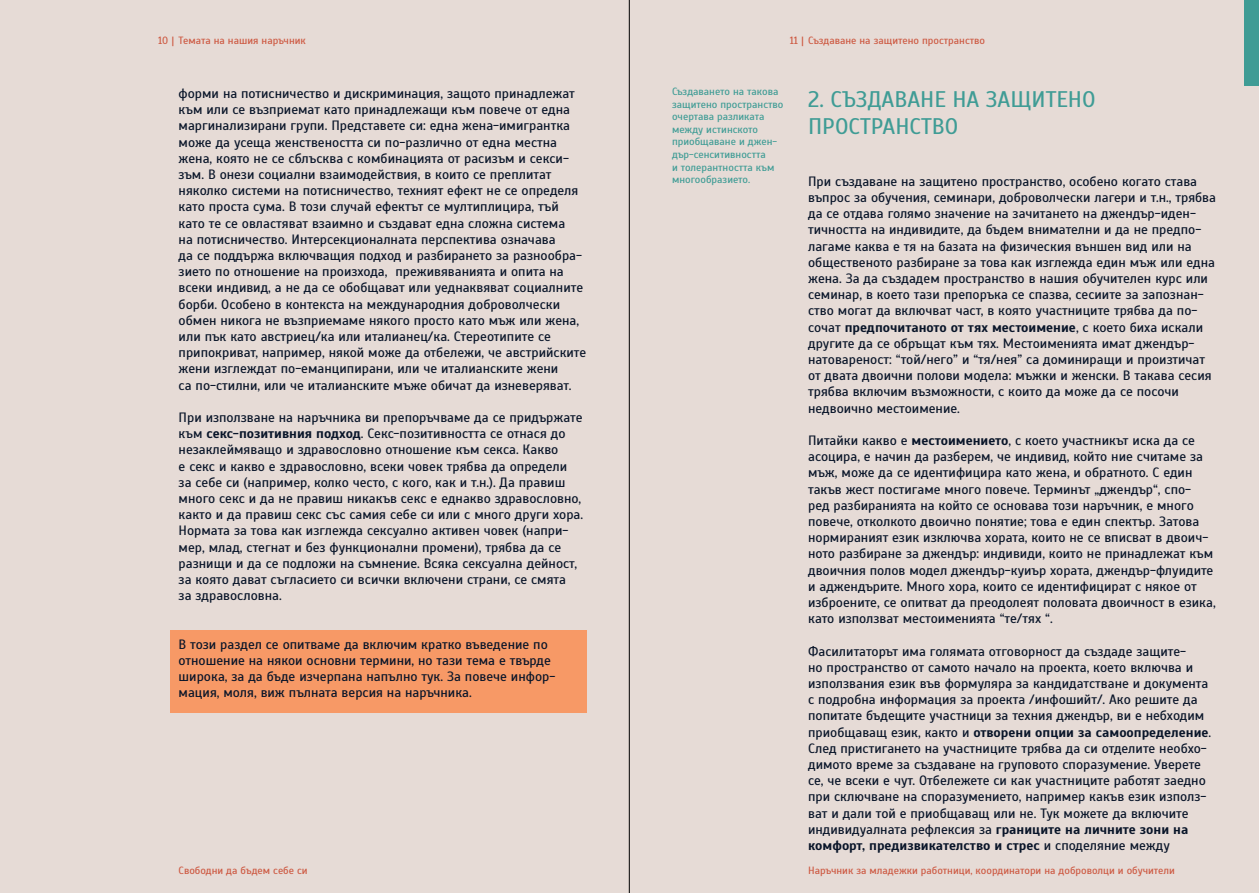
<style>
.page{position:relative;width:1259px;height:893px;background:#fff}
.page>*{position:absolute;margin:0;border:0;box-sizing:border-box;transform-origin:0 0}
.t1{font:22.5px/27px "Scada";color:#3f9c95}
.t2{font:13.5px/16.2px "Scada";color:#091529}
.t3{font:10.5px "Scada";color:#cd5942}
.t4{font:10.5px/12.6px "Scada";color:#3f9c95}
.s1{font-weight:700}
</style>
<div class="page">
<div style="left:629px;top:0;width:630px;height:893px;background:#e6dbd6"></div>
<div style="left:0;top:0;width:629px;height:893px;background:#e6dbd6"></div>
<div style="left:170px;top:631px;width:417px;height:82px;background:#f79966"></div>
<div style="left:1244px;top:0;width:15px;height:85px;background:#3f9c95"></div>
<hr style="left:629px;top:0;width:1px;height:893px;background:#000">
<p class="t3" style="left:158px;top:35px;width:149px">10 | Темата на нашия наръчник</p>
<p class="t2" style="left:179px;top:85px;width:409px">форми на потисничество и дискриминация, защото принадлежат към или се възприемат като принадлежащи към повече от една маргинализирани групи. Представете си: една жена-имигрантка може да усеща женствеността си по-различно от една местна жена, която не се сблъсква с комбинацията от расизъм и секси&shy;зъм. В онези социални взаимодействия, в които се преплитат няколко системи на потисничество, техният ефект не се определя като проста сума. В този случай ефектът се мултиплицира, тъй като те се овластяват взаимно и създават една сложна система<br>на потисничество. Интерсекционалната перспектива означава<br>да се поддържа включващия подход и разбирането за разнообра&shy;зието по отношение на произхода, преживяванията и опита на всеки индивид, а не да се обобщават или уеднаквяват социалните борби. Особено в контекста на международния доброволчески обмен никога не възприемаме някого просто като мъж или жена, или пък като австриец/ка или италианец/ка. Стереотипите се припокриват, например, някой може да отбележи, че австрийските жени изглеждат по-еманципирани, или че италианските жени<br>са по-стилни, или че италианските мъже обичат да изневеряват.</p>
<p class="t2" style="left:179px;top:409px;width:406px">При използване на наръчника ви препоръчваме да се придържате към <span class="s1">секс-позитивния подход</span>. Секс-позитивността се отнася до незаклеймяващо и здравословно отношение към секса. Какво<br>е секс и какво е здравословно, всеки човек трябва да определи за себе си (например, колко често, с кого, как и т.н.). Да правиш много секс и да не правиш никакъв секс е еднакво здравословно, както и да правиш секс със самия себе си или с много други хора.<br>Нормата за това как изглежда сексуално активен човек (напри&shy;мер, млад, стегнат и без функционални промени), трябва да се разнищи и да се подложи на съмнение. Всяка сексуална дейност, за която дават съгласието си всички включени страни, се смята<br>за здравословна.</p>
<p class="t2" style="left:179px;top:636px;width:378px">В този раздел се опитваме да включим кратко въведение по отношение на някои основни термини, но тази тема е твърде широка, за да бъде изчерпана напълно тук. За повече инфор&shy;мация, моля, виж пълната версия на наръчника.</p>
<p class="t3" style="left:790px;top:35px;width:197px">11 | Създаване на защитено пространство</p>
<p class="t4" style="left:672px;top:85px;width:113px">Създаването на такова защитено пространство очертава разликата между истинското приобщаване и джен&shy;дър-сенситивността<br>и толерантността към многообразието.</p>
<h1 class="t1" style="left:808px;top:86px;width:289px">2. СЪЗДАВАНЕ НА ЗАЩИТЕНО<br>ПРОСТРАНСТВО</h1>
<p class="t2" style="left:808px;top:173px;width:409px">При създаване на защитено пространство, особено когато става въпрос за обучения, семинари, доброволчески лагери и т.н., трябва да се отдава голямо значение на зачитането на джендър-иден&shy;тичността на индивидите, да бъдем внимателни и да не предпо&shy;лагаме каква е тя на базата на физическия външен вид или на общественото разбиране за това как изглежда един мъж или една жена. За да създадем пространство в нашия обучителен курс или семинар, в което тази препоръка се спазва, сесиите за запознан&shy;ство могат да включват част, в която участниците трябва да по&shy;сочат <span class="s1">предпочитаното от тях местоимение</span>, с което биха искали другите да се обръщат към тях. Местоименията имат джендър&shy;натовареност: “той/него” и “тя/нея” са доминиращи и произтичат от двата двоични полови модела: мъжки и женски. В такава сесия трябва включим възможности, с които да може да се посочи недвоично местоимение.</p>
<p class="t2" style="left:808px;top:432px;width:409px">Питайки какво е <span class="s1">местоимението</span>, с което участникът иска да се асоцира, е начин да разберем, че индивид, който ние считаме за мъж, може да се идентифицира като жена, и обратното. С един такъв жест постигаме много повече. Терминът „джендър“, спо&shy;ред разбиранията на който се основава този наръчник, е много повече, отколкото двоично понятие; това е един спектър. Затова нормираният език изключва хората, които не се вписват в двоич&shy;ното разбиране за джендър: индивиди, които не принадлежат към двоичния полов модел джендър-куиър хората, джендър-флуидите и аджендърите. Много хора, които се идентифицират с някоe от изброените, се опитват да преодолеят половата двоичност в езика, като използват местоименията “те/тях “.</p>
<p class="t2" style="left:808px;top:643px;width:404px">Фасилитаторът има голямата отговорност да създаде защите-<br>но пространство от самото начало на проекта, което включва и използвания език във формуляра за кандидатстване и документа с подробна информация за проекта /инфошийт/. Aко решите да попитате бъдещите участници за техния джендър, ви е небходим приобщаващ език, както и <span class="s1">отворени опции за самоопределение</span>.<br>След пристигането на участниците трябва да си отделите необхо&shy;димото време за създаване на груповото споразумение. Уверете се, че всеки е чут. Отбележете си как участниците работят заедно при сключване на споразумението, например какъв език използ&shy;ват и дали той е приобщаващ или не. Тук можете да включите индивидуалната рефлексия за <span class="s1">границите на личните зони на комфорт, предизвикателство и стрес</span> и споделяниe между</p>
<p class="t3" style="left:179px;top:865px;width:131px">Свободни да бъдем себе си</p>
<p class="t3" style="left:808px;top:865px;width:368px">Наръчник за младежки работници, координатори на доброволци и обучители</p>
</div>
